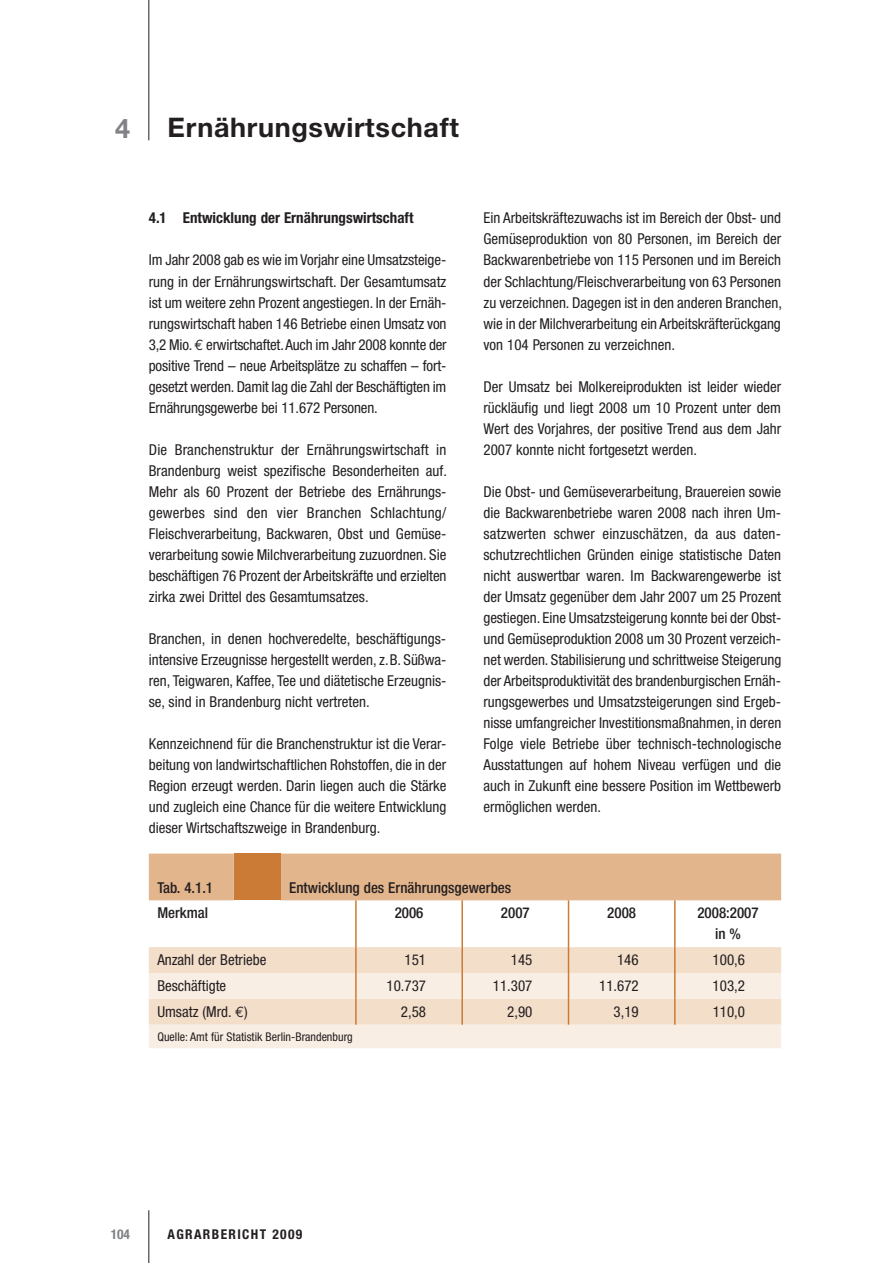
<style>
.page{position:relative;width:893px;height:1263px;background:#fff}
.page>*{position:absolute;margin:0;border:0;box-sizing:border-box;transform-origin:0 0}
.t1{font:700 27px "Helvetica Neue";letter-spacing:.025em;color:#231f20}
.t2{font:700 27px "Helvetica Neue";color:#808285}
.t3{font:condensed 15px/21px "Helvetica Neue";color:#231f20;text-align:justify}
.t4{font:500 condensed 15px/21px "Helvetica Neue";color:#231f20;text-align:center}
.t5{font:700 condensed 15px "Helvetica Neue";color:#231f20}
.t6{font:700 condensed 13.5px "Helvetica Neue";letter-spacing:.1em;color:#231f20}
.t7{font:700 condensed 13.5px "Helvetica Neue";color:#808285}
.t8{font:condensed 12px "Helvetica Neue";color:#231f20}
.s1{font-family:"Euro Mono";font-stretch:normal}
</style>
<div class="page">
<hr style="left:148px;top:1210px;width:1px;height:53px;background:#231f20">
<hr style="left:148px;top:0;width:1px;height:140px;background:#231f20">
<div style="left:149px;top:853px;width:632px;height:47px;background:#e3b58c"></div>
<div style="left:234px;top:853px;width:47px;height:47px;background:#cc7b36"></div>
<div style="left:149px;top:947px;width:632px;height:26px;background:#f3deca"></div>
<svg style="left:149px;top:973px;width:632px;height:75px;background:#f6e8da"></svg>
<hr style="left:355px;top:900px;width:2px;height:47px;background:#cc7b36">
<hr style="left:461px;top:900px;width:2px;height:47px;background:#cc7b36">
<hr style="left:568px;top:900px;width:1px;height:47px;background:#cc7b36">
<hr style="left:674px;top:900px;width:2px;height:47px;background:#cc7b36">
<hr style="left:355px;top:947px;width:2px;height:26px;background:#cc7b36">
<hr style="left:461px;top:947px;width:2px;height:26px;background:#cc7b36">
<hr style="left:674px;top:947px;width:2px;height:26px;background:#cc7b36">
<hr style="left:355px;top:973px;width:2px;height:26px;background:#cc7b36">
<hr style="left:461px;top:973px;width:2px;height:26px;background:#cc7b36">
<hr style="left:674px;top:973px;width:2px;height:26px;background:#cc7b36">
<hr style="left:355px;top:999px;width:2px;height:26px;background:#cc7b36">
<hr style="left:461px;top:999px;width:2px;height:26px;background:#cc7b36">
<svg style="left:568px;top:947px;width:1px;height:78px"></svg>
<hr style="left:674px;top:999px;width:2px;height:26px;background:#cc7b36">
<h1 class="t2" style="left:115px;top:112px;width:17px">4</h1>
<h1 class="t1" style="left:168px;top:110px;width:293px">Ernährungswirtschaft</h1>
<p class="t5" style="left:149px;top:209px;width:266px">4.1 Entwicklung der Ernährungswirtschaft</p>
<p class="t3" style="left:149px;top:250px;width:299px">Im Jahr 2008 gab es wie im Vorjahr eine Umsatzsteige&shy;rung in der Ernährungswirtschaft. Der Gesamtumsatz ist um weitere zehn Prozent angestiegen. In der Ernäh&shy;rungswirtschaft haben 146 Betriebe einen Umsatz von 3,2 Mio. <span class="s1">€</span> erwirtschaftet. Auch im Jahr 2008 konnte der positive Trend – neue Arbeitsplätze zu schaffen – fort&shy;gesetzt werden. Damit lag die Zahl der Beschäftigten im Ernährungsgewerbe bei 11.672 Personen.</p>
<p class="t3" style="left:149px;top:439px;width:300px">Die Branchenstruktur der Ernährungswirtschaft in Brandenburg weist spezifische Besonderheiten auf.<br>Mehr als 60 Prozent der Betriebe des Ernährungs&shy;gewerbes sind den vier Branchen Schlachtung/ Fleischverarbeitung, Backwaren, Obst und Gemüse&shy;verarbeitung sowie Milchverarbeitung zuzuordnen. Sie beschäftigen 76 Prozent der Arbeitskräfte und erzielten zirka zwei Drittel des Gesamtumsatzes.</p>
<p class="t3" style="left:149px;top:628px;width:299px">Branchen, in denen hochveredelte, beschäftigungs&shy;intensive Erzeugnisse hergestellt werden, z.B. Süßwa&shy;ren, Teigwaren, Kaffee, Tee und diätetische Erzeugnis&shy;se, sind in Brandenburg nicht vertreten.</p>
<p class="t3" style="left:149px;top:733px;width:299px">Kennzeichnend für die Branchenstruktur ist die Verar&shy;beitung von landwirtschaftlichen Rohstoffen, die in der Region erzeugt werden. Darin liegen auch die Stärke und zugleich eine Chance für die weitere Entwicklung dieser Wirtschaftszweige in Brandenburg.</p>
<p class="t3" style="left:483px;top:208px;width:300px">Ein Arbeitskräftezuwachs ist im Bereich der Obst- und Gemüseproduktion von 80 Personen, im Bereich der Backwarenbetriebe von 115 Personen und im Bereich der Schlachtung/Fleischverarbeitung von 63 Personen zu verzeichnen. Dagegen ist in den anderen Branchen, wie in der Milchverarbeitung ein Arbeitskräfterückgang von 104 Personen zu verzeichnen.</p>
<p class="t3" style="left:483px;top:376px;width:299px">Der Umsatz bei Molkereiprodukten ist leider wieder rückläufig und liegt 2008 um 10 Prozent unter dem Wert des Vorjahres, der positive Trend aus dem Jahr 2007 konnte nicht fortgesetzt werden.</p>
<p class="t3" style="left:483px;top:481px;width:299px">Die Obst- und Gemüseverarbeitung, Brauereien sowie die Backwarenbetriebe waren 2008 nach ihren Um&shy;satzwerten schwer einzuschätzen, da aus daten&shy;schutzrechtlichen Gründen einige statistische Daten nicht auswertbar waren. Im Backwarengewerbe ist der Umsatz gegenüber dem Jahr 2007 um 25 Prozent gestiegen. Eine Umsatzsteigerung konnte bei der Obst&shy;und Gemüseproduktion 2008 um 30 Prozent verzeich&shy;net werden. Stabilisierung und schrittweise Steigerung der Arbeitsproduktivität des brandenburgischen Ernäh&shy;rungsgewerbes und Umsatzsteigerungen sind Ergeb&shy;nisse umfangreicher Investitionsmaßnahmen, in deren Folge viele Betriebe über technisch-technologische Ausstattungen auf hohem Niveau verfügen und die auch in Zukunft eine bessere Position im Wettbewerb ermöglichen werden.</p>
<p class="t4" style="left:157px;top:877px;width:57px">Tab. 4.1.1</p>
<p class="t4" style="left:289px;top:877px;width:224px">Entwicklung des Ernährungsgewerbes</p>
<p class="t4" style="left:157px;top:902px;width:52px">Merkmal</p>
<p class="t4" style="left:395px;top:902px;width:30px">2006</p>
<p class="t4" style="left:501px;top:902px;width:30px">2007</p>
<p class="t4" style="left:607px;top:902px;width:30px">2008</p>
<p class="t4" style="left:697px;top:902px;width:63px">2008:2007 in %</p>
<p class="t3" style="left:157px;top:949px;width:111px">Anzahl der Betriebe</p>
<p class="t3" style="left:404px;top:949px;width:23px">151</p>
<p class="t3" style="left:511px;top:949px;width:23px">145</p>
<p class="t3" style="left:617px;top:949px;width:23px">146</p>
<p class="t3" style="left:713px;top:949px;width:34px">100,6</p>
<p class="t3" style="left:157px;top:975px;width:70px">Beschäftigte</p>
<p class="t3" style="left:386px;top:975px;width:41px">10.737</p>
<p class="t3" style="left:493px;top:975px;width:41px">11.307</p>
<p class="t3" style="left:599px;top:975px;width:41px">11.672</p>
<p class="t3" style="left:713px;top:975px;width:34px">103,2</p>
<p class="t3" style="left:157px;top:1001px;width:92px">Umsatz (Mrd. <span class="s1">€</span>)</p>
<p class="t3" style="left:401px;top:1001px;width:27px">2,58</p>
<p class="t3" style="left:507px;top:1001px;width:27px">2,90</p>
<p class="t3" style="left:614px;top:1001px;width:27px">3,19</p>
<p class="t3" style="left:713px;top:1001px;width:34px">110,0</p>
<p class="t8" style="left:157px;top:1029px;width:197px">Quelle: Amt für Statistik Berlin-Brandenburg</p>
<p class="t7" style="left:111px;top:1225px;width:21px">104</p>
<p class="t6" style="left:168px;top:1225px;width:136px">AGRARBERICHT 2009</p>
</div>
